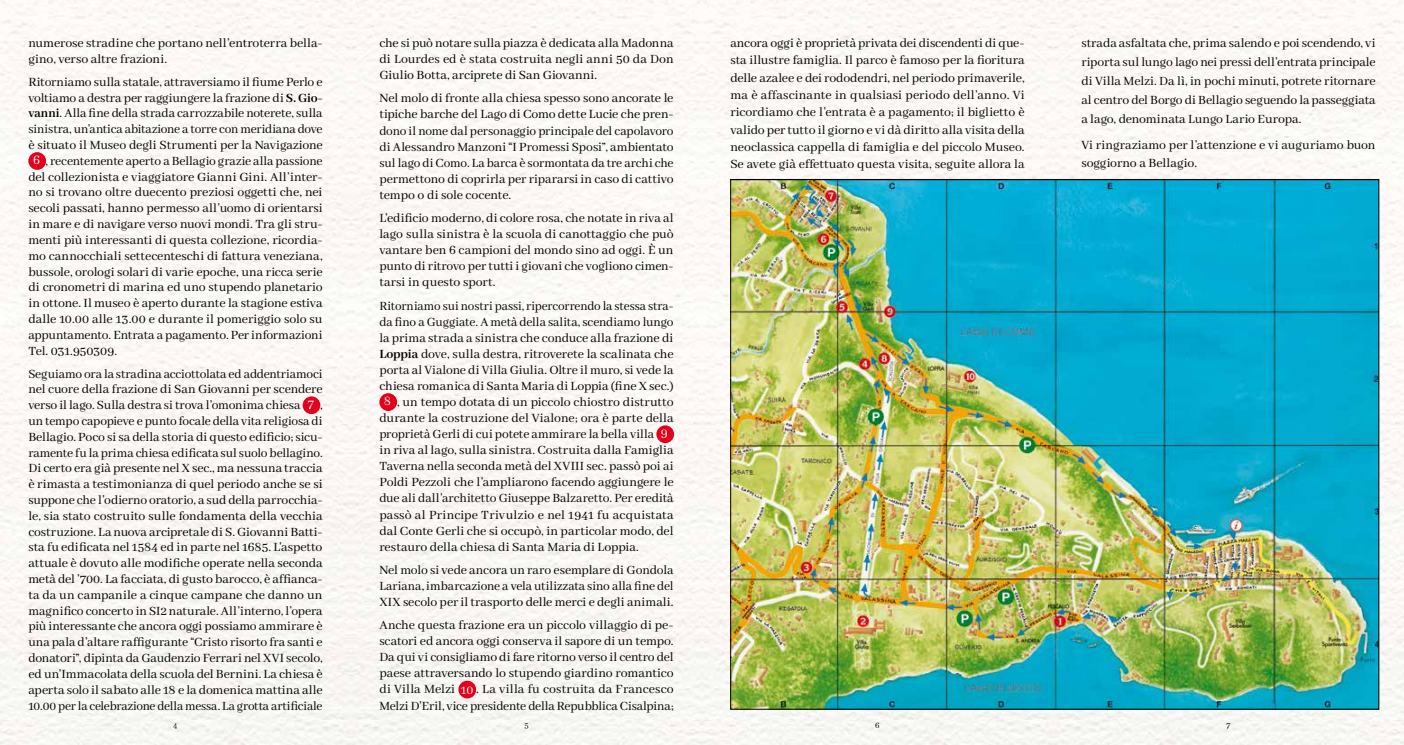
<style>
.page{position:relative;width:1404px;height:745px;background:#fff}
.page>*{position:absolute;margin:0;border:0;box-sizing:border-box;transform-origin:0 0}
.t1{font:13.5px/15.8px "Abhaya Libre";color:#000;text-align:justify}
.t2{font:13.5px "Abhaya Libre";color:#000;scale:.95 1}
.t3{font:13.5px "Abhaya Libre";color:#000;scale:.96 1}
.t4{font:13.5px "Abhaya Libre";letter-spacing:.02em;color:#000}
.t5{font:8.75px "Abhaya Libre";color:#000}
.s1{font-weight:700}
.s2{font-size:13.75px;color:#fff}
</style>
<div class="page">
<div style="left:0;top:0;width:1403px;height:744px;background:#fbf8f5"></div>
<img style="left:732px;top:181px;width:644px;height:526px">
<div style="left:28px;top:152px;width:18px;height:18px;background:#e2001a;border-radius:50%"></div>
<div style="left:302px;top:396px;width:18px;height:18px;background:#e2001a;border-radius:50%"></div>
<div style="left:379px;top:393px;width:18px;height:17px;background:#e2001a;border-radius:50%"></div>
<div style="left:656px;top:425px;width:18px;height:18px;background:#e2001a;border-radius:50%"></div>
<div style="left:458px;top:680px;width:18px;height:18px;background:#e2001a;border-radius:50%"></div>
<p class="t1" style="left:28px;top:36px;width:296px">numerose stradine che portano nell’entroterra bella&shy;gino, verso altre frazioni.</p>
<p class="t1" style="left:28px;top:74px;width:296px">Ritorniamo sulla statale, attraversiamo il fiume Perlo e</p>
<p class="t1" style="left:28px;top:90px;width:296px">voltiamo a destra per raggiungere la frazione di <span class="s1">S. Gio-</span></p>
<p class="t1" style="left:28px;top:106px;width:296px"><span class="s1">vanni</span>. Alla fine della strada carrozzabile noterete, sulla</p>
<p class="t3" style="left:28px;top:122px;width:308px">sinistra, un’antica abitazione a torre con meridiana dove</p>
<p class="t1" style="left:28px;top:138px;width:296px">è situato il Museo degli Strumenti per la Navigazione</p>
<p class="t1" style="left:33px;top:153px;width:291px"><span class="s2">6</span> , recentemente aperto a Bellagio grazie alla passione</p>
<p class="t1" style="left:28px;top:169px;width:296px">del collezionista e viaggiatore Gianni Gini. All’inter-</p>
<p class="t1" style="left:28px;top:185px;width:296px">no si trovano oltre duecento preziosi oggetti che, nei</p>
<p class="t1" style="left:28px;top:201px;width:296px">secoli passati, hanno permesso all’uomo di orientarsi</p>
<p class="t1" style="left:28px;top:217px;width:296px">in mare e di navigare verso nuovi mondi. Tra gli stru-</p>
<p class="t1" style="left:28px;top:232px;width:296px">menti più interessanti di questa collezione, ricordia-</p>
<p class="t1" style="left:28px;top:248px;width:296px">mo cannocchiali settecenteschi di fattura veneziana,</p>
<p class="t1" style="left:28px;top:264px;width:296px">bussole, orologi solari di varie epoche, una ricca serie</p>
<p class="t1" style="left:28px;top:280px;width:296px">di cronometri di marina ed uno stupendo planetario</p>
<p class="t1" style="left:28px;top:295px;width:296px">in ottone. Il museo è aperto durante la stagione estiva</p>
<p class="t1" style="left:28px;top:311px;width:296px">dalle 10.00 alle 13.00 e durante il pomeriggio solo su</p>
<p class="t1" style="left:28px;top:327px;width:296px">appuntamento. Entrata a pagamento. Per informazioni</p>
<p class="t1" style="left:28px;top:343px;width:90px">Tel. 031.950309.</p>
<p class="t1" style="left:28px;top:366px;width:296px">Seguiamo ora la stradina acciottolata ed addentriamoci nel cuore della frazione di San Giovanni per scendere verso il lago. Sulla destra si trova l’omonima chiesa <span class="s2">7</span> , un tempo capopieve e punto focale della vita religiosa di Bellagio. Poco si sa della storia di questo edificio; sicu&shy;ramente fu la prima chiesa edificata sul suolo bellagino.<br>Di certo era già presente nel X sec., ma nessuna traccia è rimasta a testimonianza di quel periodo anche se si suppone che l’odierno oratorio, a sud della parrocchia&shy;le, sia stato costruito sulle fondamenta della vecchia costruzione. La nuova arcipretale di S. Giovanni Batti&shy;sta fu edificata nel 1584 ed in parte nel 1685. L’aspetto attuale è dovuto alle modifiche operate nella seconda metà del ’700. La facciata, di gusto barocco, è affianca&shy;ta da un campanile a cinque campane che danno un magnifico concerto in SI2 naturale. All’interno, l’opera più interessante che ancora oggi possiamo ammirare è una pala d’altare raffigurante “Cristo risorto fra santi e donatori”, dipinta da Gaudenzio Ferrari nel XVI secolo, ed un’Immacolata della scuola del Bernini. La chiesa è aperta solo il sabato alle 18 e la domenica mattina alle 10.00 per la celebrazione della messa. La grotta artificiale</p>
<p class="t1" style="left:379px;top:36px;width:296px">che si può notare sulla piazza è dedicata alla Madonna di Lourdes ed è stata costruita negli anni 50 da Don Giulio Botta, arciprete di San Giovanni.</p>
<p class="t1" style="left:379px;top:91px;width:296px">Nel molo di fronte alla chiesa spesso sono ancorate le tipiche barche del Lago di Como dette Lucie che pren&shy;dono il nome dal personaggio principale del capolavoro di Alessandro Manzoni “I Promessi Sposi”, ambientato sul lago di Como. La barca è sormontata da tre archi che permettono di coprirla per ripararsi in caso di cattivo tempo o di sole cocente.</p>
<p class="t1" style="left:379px;top:210px;width:296px">L’edificio moderno, di colore rosa, che notate in riva al lago sulla sinistra è la scuola di canottaggio che può vantare ben 6 campioni del mondo sino ad oggi. È un punto di ritrovo per tutti i giovani che vogliono cimen&shy;tarsi in questo sport.</p>
<p class="t2" style="left:379px;top:298px;width:311px">Ritorniamo sui nostri passi, ripercorrendo la stessa stra-</p>
<p class="t1" style="left:379px;top:314px;width:296px">da fino a Guggiate. A metà della salita, scendiamo lungo</p>
<p class="t1" style="left:379px;top:330px;width:296px">la prima strada a sinistra che conduce alla frazione di</p>
<p class="t1" style="left:379px;top:346px;width:296px"><span class="s1">Loppia</span> dove, sulla destra, ritroverete la scalinata che</p>
<p class="t1" style="left:379px;top:362px;width:296px">porta al Vialone di Villa Giulia. Oltre il muro, si vede la</p>
<p class="t1" style="left:379px;top:378px;width:296px">chiesa romanica di Santa Maria di Loppia (fine X sec.)</p>
<p class="t1" style="left:384px;top:394px;width:291px"><span class="s2">8</span> , un tempo dotata di un piccolo chiostro distrutto</p>
<p class="t1" style="left:379px;top:410px;width:296px">durante la costruzione del Vialone; ora è parte della</p>
<p class="t1" style="left:379px;top:426px;width:290px">proprietà Gerli di cui potete ammirare la bella villa <span class="s2">9</span></p>
<p class="t1" style="left:379px;top:442px;width:296px">in riva al lago, sulla sinistra. Costruita dalla Famiglia</p>
<p class="t1" style="left:379px;top:458px;width:296px">Taverna nella seconda metà del XVIII sec. passò poi ai</p>
<p class="t1" style="left:379px;top:474px;width:296px">Poldi Pezzoli che l’ampliarono facendo aggiungere le</p>
<p class="t1" style="left:379px;top:491px;width:296px">due ali dall’architetto Giuseppe Balzaretto. Per eredità</p>
<p class="t4" style="left:379px;top:506px;width:296px">passò al Principe Trivulzio e nel 1941 fu acquistata</p>
<p class="t1" style="left:379px;top:523px;width:296px">dal Conte Gerli che si occupò, in particolar modo, del</p>
<p class="t1" style="left:379px;top:539px;width:261px">restauro della chiesa di Santa Maria di Loppia.</p>
<p class="t1" style="left:379px;top:562px;width:296px">Nel molo si vede ancora un raro esemplare di Gondola Lariana, imbarcazione a vela utilizzata sino alla fine del XIX secolo per il trasporto delle merci e degli animali.</p>
<p class="t1" style="left:379px;top:617px;width:296px">Anche questa frazione era un piccolo villaggio di pe&shy;scatori ed ancora oggi conserva il sapore di un tempo.<br>Da qui vi consigliamo di fare ritorno verso il centro del paese attraversando lo stupendo giardino romantico di Villa Melzi <span class="s2">10</span> . La villa fu costruita da Francesco Melzi D’Eril, vice presidente della Repubblica Cisalpina;</p>
<p class="t1" style="left:730px;top:35px;width:296px;line-height:17.2px">ancora oggi è proprietà privata dei discendenti di que&shy;sta illustre famiglia. Il parco è famoso per la fioritura delle azalee e dei rododendri, nel periodo primaverile, ma è affascinante in qualsiasi periodo dell’anno. Vi ricordiamo che l’entrata è a pagamento; il biglietto è valido per tutto il giorno e vi dà diritto alla visita della neoclassica cappella di famiglia e del piccolo Museo.<br>Se avete già effettuato questa visita, seguite allora la</p>
<p class="t1" style="left:1081px;top:34px;width:296px;line-height:18.9px">strada asfaltata che, prima salendo e poi scendendo, vi riporta sul lungo lago nei pressi dell’entrata principale di Villa Melzi. Da lì, in pochi minuti, potrete ritornare al centro del Borgo di Bellagio seguendo la passeggiata a lago, denominata Lungo Lario Europa.</p>
<p class="t1" style="left:1081px;top:136px;width:296px;line-height:18.9px">Vi ringraziamo per l’attenzione e vi auguriamo buon soggiorno a Bellagio.</p>
<p class="t5" style="left:173px;top:719px;width:6px">4</p>
<p class="t5" style="left:524px;top:719px;width:6px">5</p>
<p class="t5" style="left:875px;top:719px;width:6px">6</p>
<p class="t5" style="left:1226px;top:719px;width:5px">7</p>
</div>
